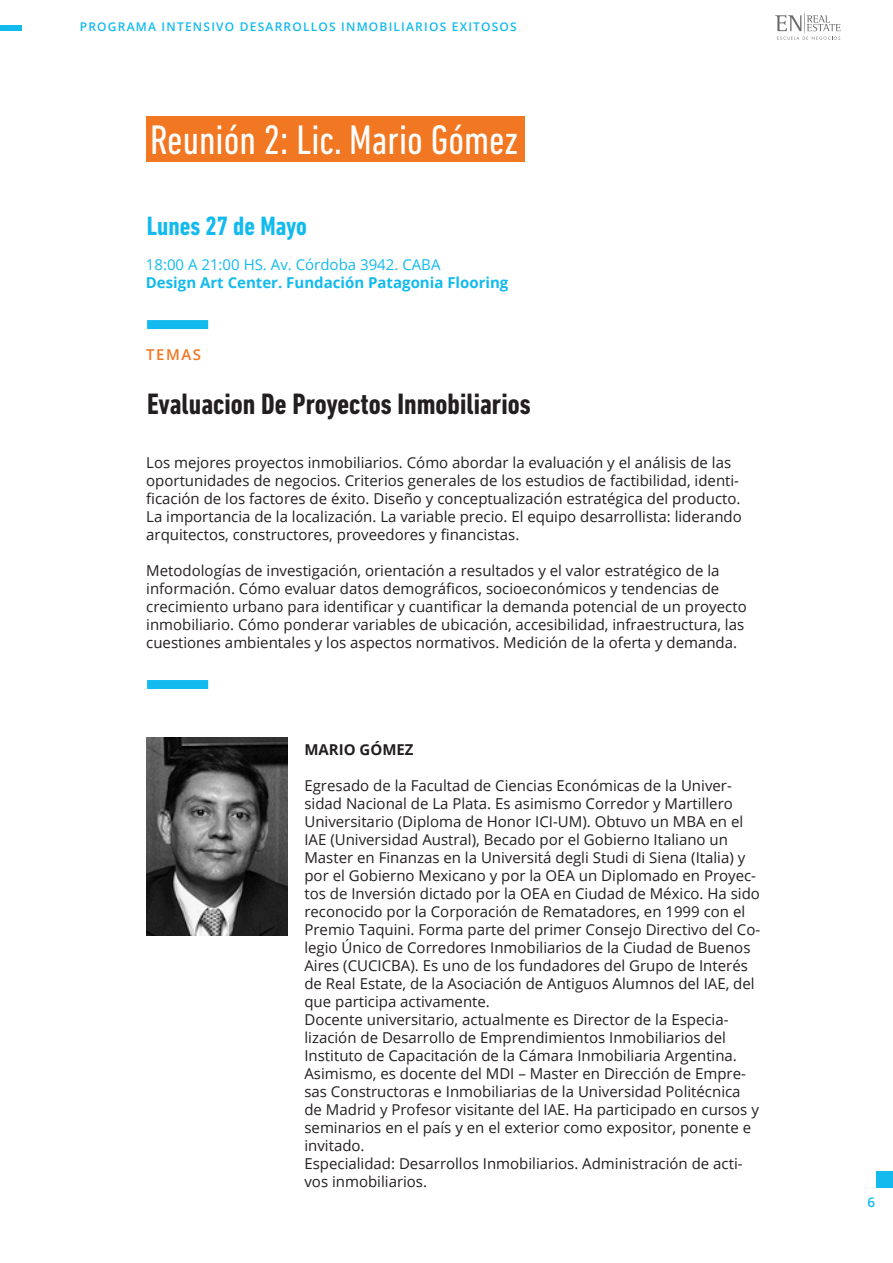
<style>
.page{position:relative;width:893px;height:1263px;background:#fff}
.page>*{position:absolute;margin:0;border:0;box-sizing:border-box;transform-origin:0 0}
.t1{font:condensed 42px "DIN Next LT Pro";color:#fff}
.t2{font:700 condensed 30px "DIN Next LT Pro";color:#231f20}
.t3{font:700 condensed 27px "DIN Next LT Pro";color:#12baee}
.t4{font:15px/18px "Open Sans";color:#231f20}
.t5{font:700 15px "Open Sans";color:#12baee}
.t6{font:15px "Open Sans";color:#12baee}
.t7{font:700 15px "Open Sans";color:#231f20}
.t8{font:600 15px "Open Sans";letter-spacing:.1em;color:#f27722}
.t9{font:600 13.5px "Open Sans";color:#12baee}
.t10{font:600 12px "Open Sans";letter-spacing:.1em;color:#12baee}
</style>
<div class="page">
<div style="left:877px;top:1171px;width:16px;height:16px;background:#12baee"></div>
<div style="left:0;top:25px;width:22px;height:6px;background:#12baee"></div>
<svg style="left:775px;top:12px;width:65px;height:28px"></svg>
<div style="left:147px;top:117px;width:378px;height:45px;background:#f27722"></div>
<img style="left:147px;top:737px;width:140px;height:198px">
<div style="left:147px;top:320px;width:61px;height:9px;background:#12baee"></div>
<div style="left:147px;top:680px;width:61px;height:9px;background:#12baee"></div>
<p class="t10" style="left:80px;top:19px;width:438px">PROGRAMA INTENSIVO DESARROLLOS INMOBILIARIOS EXITOSOS</p>
<p class="t1" style="left:150px;top:116px;width:370px">Reunión 2: Lic. Mario Gómez</p>
<p class="t3" style="left:147px;top:210px;width:161px">Lunes 27 de Mayo</p>
<p class="t6" style="left:146px;top:254px;width:296px">18:00 A 21:00 HS. Av. Córdoba 3942. CABA</p>
<p class="t5" style="left:146px;top:272px;width:364px">Design Art Center. Fundación Patagonia Flooring</p>
<p class="t8" style="left:146px;top:344px;width:56px">TEMAS</p>
<p class="t2" style="left:147px;top:386px;width:385px">Evaluacion De Proyectos Inmobiliarios</p>
<p class="t4" style="left:146px;top:453px;width:597px">Los mejores proyectos inmobiliarios. Cómo abordar la evaluación y el análisis de las oportunidades de negocios. Criterios generales de los estudios de factibilidad, identi&shy;ficación de los factores de éxito. Diseño y conceptualización estratégica del producto.<br>La importancia de la localización. La variable precio. El equipo desarrollista: liderando arquitectos, constructores, proveedores y financistas.</p>
<p class="t4" style="left:146px;top:561px;width:602px">Metodologías de investigación, orientación a resultados y el valor estratégico de la información. Cómo evaluar datos demográficos, socioeconómicos y tendencias de crecimiento urbano para identificar y cuantificar la demanda potencial de un proyecto inmobiliario. Cómo ponderar variables de ubicación, accesibilidad, infraestructura, las cuestiones ambientales y los aspectos normativos. Medición de la oferta y demanda.</p>
<p class="t7" style="left:304px;top:739px;width:111px">MARIO GÓMEZ</p>
<p class="t4" style="left:304px;top:776px;width:457px">Egresado de la Facultad de Ciencias Económicas de la Univer&shy;sidad Nacional de La Plata. Es asimismo Corredor y Martillero Universitario (Diploma de Honor ICI-UM). Obtuvo un MBA en el IAE (Universidad Austral), Becado por el Gobierno Italiano un Master en Finanzas en la Universitá degli Studi di Siena (Italia) y por el Gobierno Mexicano y por la OEA un Diplomado en Proyec&shy;tos de Inversión dictado por la OEA en Ciudad de México. Ha sido reconocido por la Corporación de Rematadores, en 1999 con el Premio Taquini. Forma parte del primer Consejo Directivo del Co&shy;legio Único de Corredores Inmobiliarios de la Ciudad de Buenos Aires (CUCICBA). Es uno de los fundadores del Grupo de Interés de Real Estate, de la Asociación de Antiguos Alumnos del IAE, del que participa activamente.</p>
<p class="t4" style="left:304px;top:1010px;width:456px">Docente universitario, actualmente es Director de la Especia&shy;lización de Desarrollo de Emprendimientos Inmobiliarios del Instituto de Capacitación de la Cámara Inmobiliaria Argentina.<br>Asimismo, es docente del MDI – Master en Dirección de Empre&shy;sas Constructoras e Inmobiliarias de la Universidad Politécnica de Madrid y Profesor visitante del IAE. Ha participado en cursos y seminarios en el país y en el exterior como expositor, ponente e invitado.</p>
<p class="t4" style="left:304px;top:1154px;width:440px">Especialidad: Desarrollos Inmobiliarios. Administración de acti&shy;vos inmobiliarios.</p>
<p class="t9" style="left:867px;top:1193px;width:9px">6</p>
</div>
